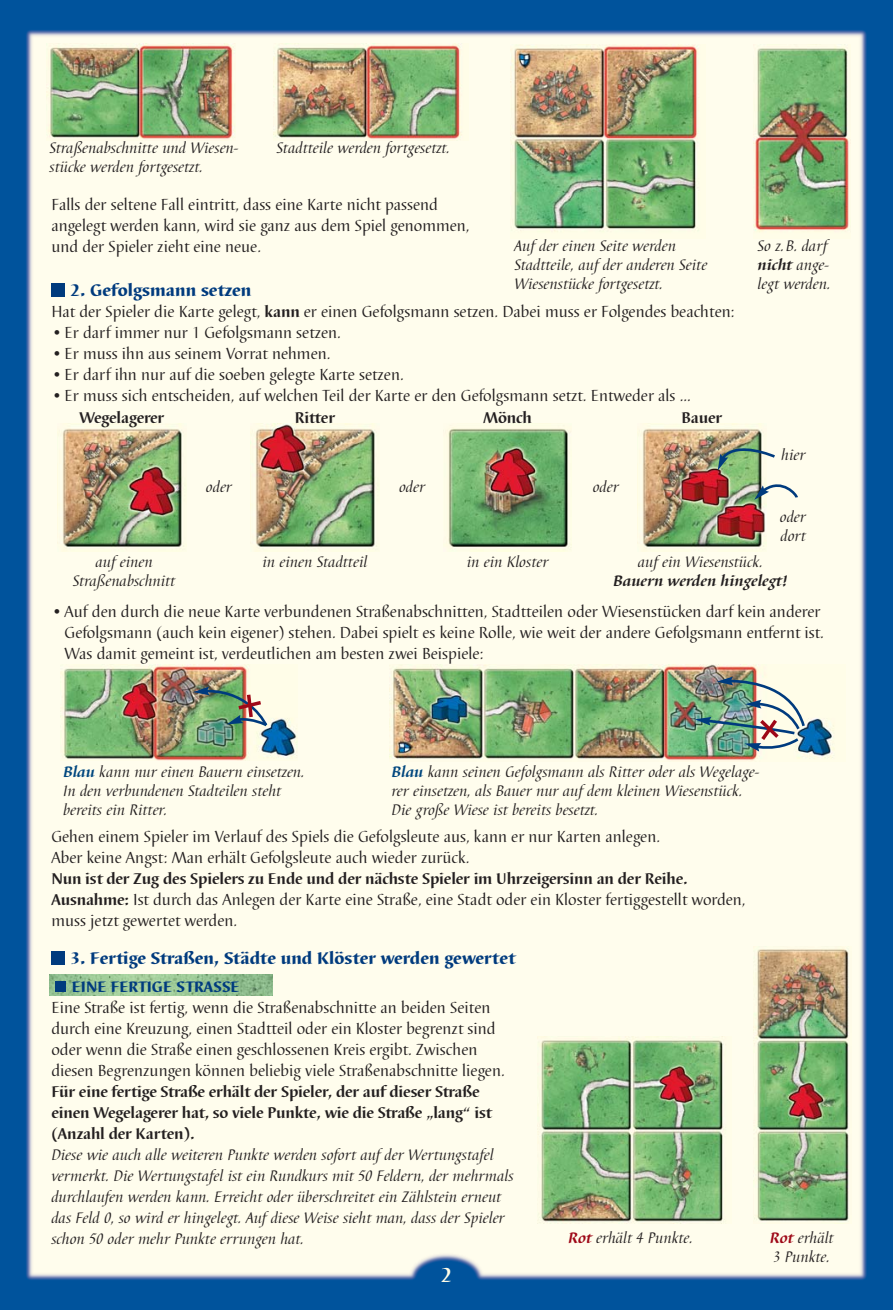
<style>
.page{position:relative;width:893px;height:1310px;background:#fff}
.page>*{position:absolute;margin:0;border:0;box-sizing:border-box;transform-origin:0 0}
.t1{font:700 21px "Barbedor T";color:#fffde8}
.t2{font:800 17.5px "Barbedor T";color:#003b7e}
.t3{font:16.62px/21px "Barbedor T";color:#231f20}
.t4{font:700 16.1px/21px "Barbedor T";letter-spacing:-.01em;color:#231f20}
.t5{font:italic 15.75px/18.9px "Barbedor T";color:#231f20}
.t6{font:italic 700 15.75px "Barbedor T";color:#231f20}
.t7{font:800 15.75px "Barbedor T";color:#003b7e}
.s1{font-weight:700;font-size:16.1px}
.s2{font-weight:700}
.s3{font-weight:700;color:#00477e}
.s4{font-weight:700;color:#9e0817}
</style>
<div class="page">
<img style="left:0;top:0;width:893px;height:1310px">
<img style="left:50px;top:974px;width:223px;height:21px">
<div style="left:55px;top:981px;width:11px;height:11px;background:#003b7e"></div>
<div style="left:51px;top:951px;width:14px;height:13px;background:#003b7e"></div>
<div style="left:51px;top:283px;width:14px;height:14px;background:#003b7e"></div>
<img style="left:47px;top:43px;width:188px;height:98px">
<img style="left:251px;top:423px;width:128px;height:129px">
<img style="left:58px;top:423px;width:128px;height:129px">
<img style="left:638px;top:423px;width:128px;height:129px">
<img style="left:443px;top:423px;width:129px;height:129px">
<img style="left:274px;top:43px;width:195px;height:98px">
<img style="left:511px;top:44px;width:195px;height:195px">
<img style="left:753px;top:44px;width:97px;height:195px">
<img style="left:61px;top:664px;width:236px;height:96px">
<img style="left:390px;top:664px;width:456px;height:98px">
<img style="left:537px;top:1036px;width:195px;height:187px">
<img style="left:754px;top:946px;width:97px;height:278px">
<img style="left:191px;top:674px;width:79px;height:54px">
<img style="left:693px;top:676px;width:114px;height:75px">
<svg style="left:754px;top:478px;width:45px;height:22px"></svg>
<svg style="left:718px;top:441px;width:59px;height:29px;background:#98b391"></svg>
<p class="t5" style="left:50px;top:140px;width:190px">Straßenabschnitte und Wie sen - stücke werden fortgesetzt.</p>
<p class="t5" style="left:277px;top:140px;width:175px">Stadtteile werden fortgesetzt.</p>
<p class="t3" style="left:51px;top:195px;width:420px">Falls der seltene Fall eintritt, dass eine Karte nicht passend angelegt werden kann, wird sie ganz aus dem Spiel genommen, und der Spieler zieht eine neue.</p>
<p class="t2" style="left:70px;top:283px;width:183px">2. Gefolgsmann setzen</p>
<p class="t3" style="left:51px;top:303px;width:685px">Hat der Spieler die Karte gelegt, <span class="s1">kann</span> er einen Gefolgsmann setzen. Dabei muss er Folgendes beachten:</p>
<p class="t3" style="left:51px;top:324px;width:291px">•Er darf immer nur 1 Gefolgsmann setzen.</p>
<p class="t3" style="left:51px;top:345px;width:281px">•Er muss ihn aus seinem Vorrat nehmen.</p>
<p class="t3" style="left:51px;top:366px;width:354px">•Er darf ihn nur auf die soeben gelegte Karte setzen.</p>
<p class="t3" style="left:51px;top:387px;width:641px">•Er muss sich entscheiden, auf welchen Teil der Karte er den Gefolgsmann setzt. Entweder als …</p>
<p class="t5" style="left:514px;top:238px;width:194px">Auf der einen Seite werden<br>Stadt teile, auf der anderen Seite<br>Wiesenstücke fortgesetzt.</p>
<p class="t4" style="left:79px;top:408px;width:86px">Wegelagerer</p>
<p class="t4" style="left:295px;top:408px;width:42px">Ritter</p>
<p class="t4" style="left:682px;top:408px;width:42px">Bauer</p>
<p class="t4" style="left:483px;top:408px;width:50px">Mönch</p>
<p class="t5" style="left:206px;top:479px;width:28px">oder</p>
<p class="t5" style="left:399px;top:479px;width:28px">oder</p>
<p class="t5" style="left:593px;top:479px;width:28px">oder</p>
<p class="t5" style="left:758px;top:238px;width:74px">So z.B. darf <span class="s2">nicht</span> ange&shy;legt werden.</p>
<p class="t5" style="left:781px;top:447px;width:26px">hier</p>
<p class="t5" style="left:780px;top:509px;width:28px">oder dort</p>
<p class="t5" style="left:95px;top:554px;width:59px">auf einen</p>
<p class="t5" style="left:467px;top:554px;width:83px">in ein Kloster</p>
<p class="t5" style="left:73px;top:573px;width:104px">Straßenabschnitt</p>
<p class="t5" style="left:262px;top:554px;width:106px">in einen Stadtteil</p>
<p class="t5" style="left:638px;top:554px;width:127px">auf ein Wiesenstück.</p>
<p class="t6" style="left:613px;top:574px;width:176px">Bauern werden hingelegt!</p>
<p class="t3" style="left:64px;top:602px;width:761px;text-indent:-13px">•Auf den durch die neue Karte verbundenen Straßenabschnitten, Stadtteilen oder Wiesenstücken darf kein anderer<br>Gefolgsmann (auch kein eigener) stehen. Dabei spielt es keine Rolle, wie weit der andere Gefolgsmann entfernt ist.<br>Was damit gemeint ist, verdeutlichen am besten zwei Beispiele:</p>
<p class="t5" style="left:63px;top:764px;width:243px"><span class="s3">Blau</span> kann nur einen Bauern einsetzen.<br>In den verbundenen Stadteilen steht bereits ein Ritter.</p>
<p class="t5" style="left:392px;top:764px;width:369px"><span class="s3">Blau</span> kann seinen Gefolgsmann als Ritter oder als Wege lage - rer einsetzen, als Bauer nur auf dem kleinen Wiesenstück.<br>Die große Wiese ist bereits besetzt.</p>
<p class="t3" style="left:51px;top:827px;width:610px">Gehen einem Spieler im Verlauf des Spiels die Gefolgsleute aus, kann er nur Karten anlegen.<br>Aber keine Angst: Man erhält Gefolgsleute auch wieder zurück.</p>
<p class="t4" style="left:51px;top:869px;width:638px">Nun ist der Zug des Spielers zu Ende und der nächste Spieler im Uhrzeigersinn an der Reihe.</p>
<p class="t3" style="left:51px;top:890px;width:696px"><span class="s1">Ausnahme:</span> Ist durch das Anlegen der Karte eine Straße, eine Stadt oder ein Kloster fertiggestellt worden, muss jetzt gewertet werden.</p>
<p class="t2" style="left:70px;top:950px;width:447px">3. Fertige Straßen, Städte und Klöster werden gewertet</p>
<p class="t7" style="left:72px;top:980px;width:169px">EINE FERTIGE STRASSE</p>
<p class="t3" style="left:51px;top:998px;width:455px">Eine Straße ist fertig, wenn die Straßenabschnitte an beiden Seiten durch eine Kreuzung, einen Stadtteil oder ein Kloster begrenzt sind oder wenn die Straße einen geschlossenen Kreis ergibt. Zwischen diesen Begrenzungen können beliebig viele Straßenabschnitte liegen.</p>
<p class="t4" style="left:51px;top:1082px;width:442px">Für eine fertige Straße erhält der Spieler, der auf dieser Straße einen Wegelagerer hat, so viele Punkte, wie die Straße „lang“ ist (Anzahl der Karten).</p>
<p class="t5" style="left:51px;top:1145px;width:464px;line-height:21px">Diese wie auch alle weiteren Punkte werden sofort auf der Wertungstafel vermerkt. Die Wertungstafel ist ein Rundkurs mit 50 Feldern, der mehrmals durchlaufen werden kann. Erreicht oder überschreitet ein Zählstein erneut das Feld 0, so wird er hingelegt. Auf diese Weise sieht man, dass der Spieler schon 50 oder mehr Punkte errungen hat.</p>
<p class="t1" style="left:441px;top:1266px;width:13px">2</p>
<p class="t5" style="left:568px;top:1230px;width:126px"><span class="s4">Rot</span> erhält 4 Punkte.</p>
<p class="t5" style="left:770px;top:1229px;width:65px"><span class="s4">Rot</span> erhält<br>3 Punkte.</p>
</div>
